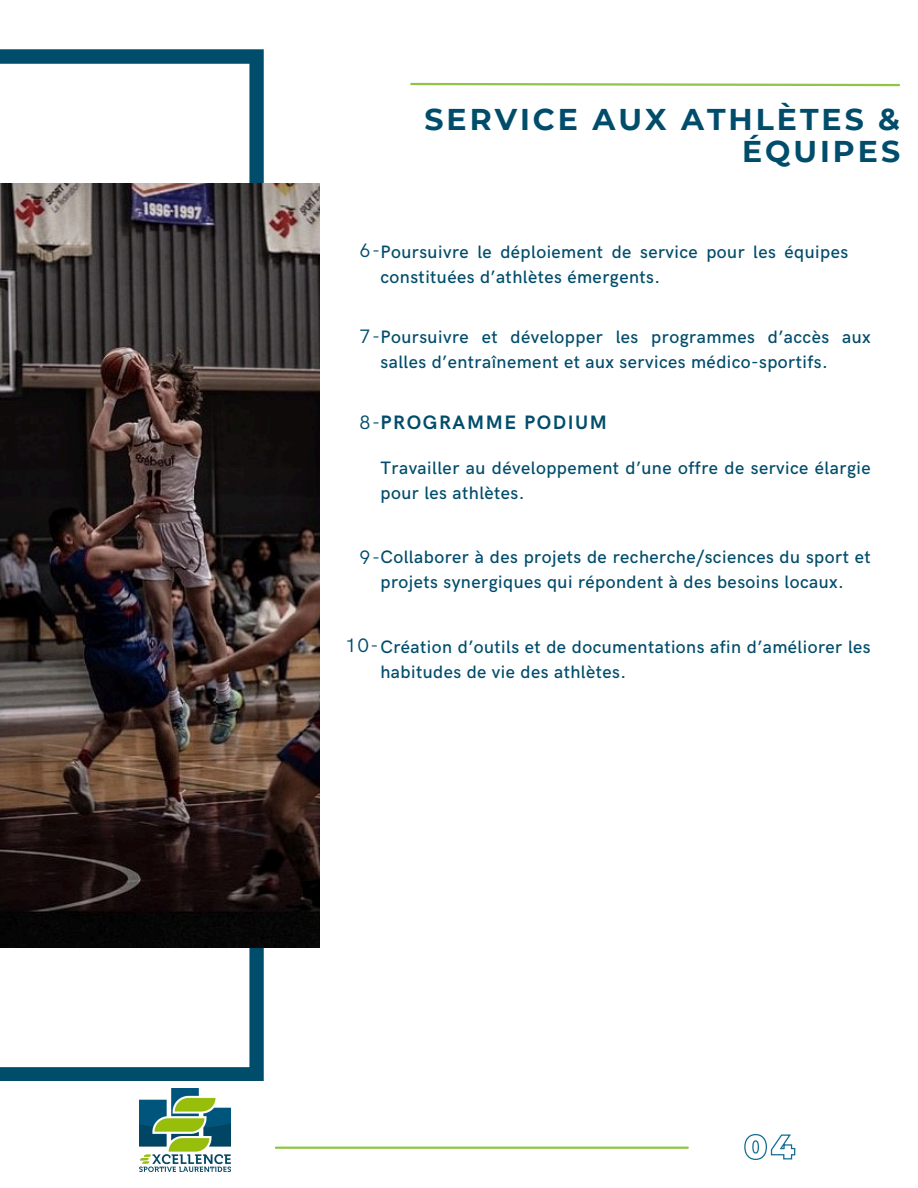
<style>
.page{position:relative;width:918px;height:1188px;background:#fff}
.page>*{position:absolute;margin:0;border:0;box-sizing:border-box;transform-origin:0 0}
.t1{font:700 30px/32.7px "Montserrat";letter-spacing:.1em;color:#004d6b;text-align:right}
.t2{font:700 19.5px "HK Grotesk";letter-spacing:.08em;color:#004d6b}
.t3{font:500 18px/24.8px "HK Grotesk";letter-spacing:.025em;color:#004d6b}
.s1{font-weight:400;font-size:19.5px}
.s2{font-weight:400}
</style>
<div class="page">
<svg style="left:410px;top:82px;width:490px;height:5px"></svg>
<svg style="left:0;top:49px;width:264px;height:1032px"></svg>
<img style="left:0;top:183px;width:320px;height:764px">
<hr style="left:276px;top:1147px;width:412px;height:2px;background:#8ec544">
<img style="left:140px;top:1088px;width:91px;height:83px">
<svg style="left:744px;top:1134px;width:52px;height:26px"></svg>
<h1 class="t1" style="left:424px;top:103px;width:477px">SERVICE AUX ATHLÈTES &amp;<br>ÉQUIPES</h1>
<h3 class="t3" style="left:380px;top:240px;width:469px;text-indent:-21px"><span class="s1">6-</span>Poursuivre le déploiement de service pour les équipes constituées d’athlètes émergents.</h3>
<p class="t3" style="left:380px;top:325px;width:492px;text-indent:-21px"><span class="s1">7-</span>Poursuivre et développer les programmes d’accès aux salles d’entraînement et aux services médico-sportifs.</p>
<h3 class="t2" style="left:359px;top:412px;width:249px"><span class="s2">8-</span>PROGRAMME PODIUM</h3>
<p class="t3" style="left:380px;top:457px;width:492px">Travailler au développement d’une offre de service élargie pour les athlètes.</p>
<h3 class="t3" style="left:359px;top:545px;width:513px;text-align:center"><span class="s1">9-</span>Collaborer à des projets de recherche/sciences du sport et projets synergiques qui répondent à des besoins locaux.</h3>
<p class="t3" style="left:380px;top:635px;width:492px;text-indent:-35px"><span class="s1">10-</span>Création d’outils et de documentations afin d’améliorer les habitudes de vie des athlètes.</p>
</div>
